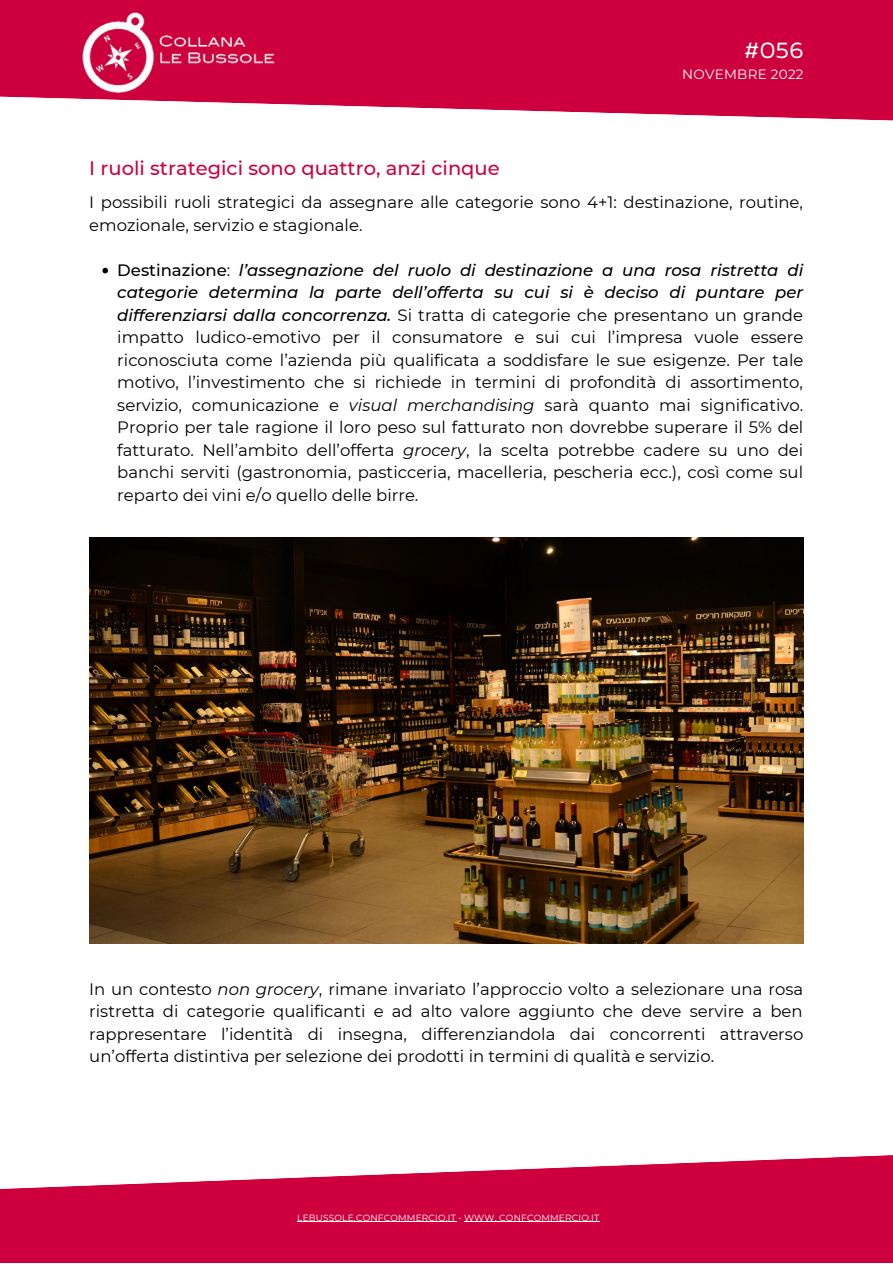
<style>
.page{position:relative;width:893px;height:1264px;background:#fff}
.page>*{position:absolute;margin:0;border:0;box-sizing:border-box;transform-origin:0 0}
.t1{font:22.5px "Muller";color:#fff}
.t2{font:500 19.5px "Montserrat";color:#cd003d}
.t3{font:16.5px/22.5px "Montserrat";color:#000;text-align:justify}
.t4{font:13.5px "Montserrat";letter-spacing:.02em;color:#fff}
.t5{font:9px "Montserrat";letter-spacing:.02em;color:#fff}
.s1{font-weight:500}
.s2{font-weight:500;font-style:italic}
.s3{font-style:italic}
</style>
<div class="page">
<svg style="left:0;top:1155px;width:892px;height:107px;fill:#cd003d"></svg>
<svg style="left:0;top:0;width:892px;height:121px;background:#d32055"></svg>
<img style="left:89px;top:538px;width:714px;height:405px">
<svg style="left:102px;top:268px;width:6px;height:5px"></svg>
<hr style="left:297px;top:1221px;width:159px;height:1px;background:#fff">
<hr style="left:464px;top:1221px;width:135px;height:1px;background:#fff">
<h1 class="t1" style="left:744px;top:41px;width:60px">#056</h1>
<p class="t4" style="left:682px;top:65px;width:123px">NOVEMBRE 2022</p>
<h1 class="t1" style="left:774px;top:41px;width:30px">49</h1>
<p class="t4" style="left:707px;top:66px;width:61px">GIUGNO</p>
<p class="t2" style="left:89px;top:156px;width:412px">I ruoli strategici sono quattro, anzi cinque</p>
<p class="t3" style="left:89px;top:191px;width:715px">I possibili ruoli strategici da assegnare alle categorie sono 4+1: destinazione, routine, emozionale, servizio e stagionale.</p>
<p class="t3" style="left:117px;top:259px;width:687px"><span class="s1">Destinazione</span>: <span class="s2">l’assegnazione del ruolo di destinazione a una rosa ristretta di categorie determina la parte dell’offerta su cui si è deciso di puntare per differenziarsi dalla concorrenza.</span> Si tratta di categorie che presentano un grande impatto ludico-emotivo per il consumatore e sui cui l’impresa vuole essere riconosciuta come l’azienda più qualificata a soddisfare le sue esigenze. Per tale motivo, l’investimento che si richiede in termini di profondità di assortimento, servizio, comunicazione e <span class="s3">visual merchandising</span> sarà quanto mai significativo.<br>Proprio per tale ragione il loro peso sul fatturato non dovrebbe superare il 5% del fatturato. Nell’ambito dell’offerta <span class="s3">grocery</span>, la scelta potrebbe cadere su uno dei banchi serviti (gastronomia, pasticceria, macelleria, pescheria ecc.), così come sul reparto dei vini e/o quello delle birre.</p>
<p class="t3" style="left:89px;top:977px;width:715px">In un contesto <span class="s3">non grocery</span>, rimane invariato l’approccio volto a selezionare una rosa ristretta di categorie qualificanti e ad alto valore aggiunto che deve servire a ben rappresentare l’identità di insegna, differenziandola dai concorrenti attraverso un’offerta distintiva per selezione dei prodotti in termini di qualità e servizio.</p>
<p class="t5" style="left:297px;top:1209px;width:303px">LEBUSSOLE.CONFCOMMERCIO.IT • WWW. CONFCOMMERCIO.IT</p>
<p class="t5" style="left:297px;top:1211px;width:303px">LEBUSSOLE.CONFCOMMERCIO.IT • WWW. CONFCOMMERCIO.IT</p>
</div>
